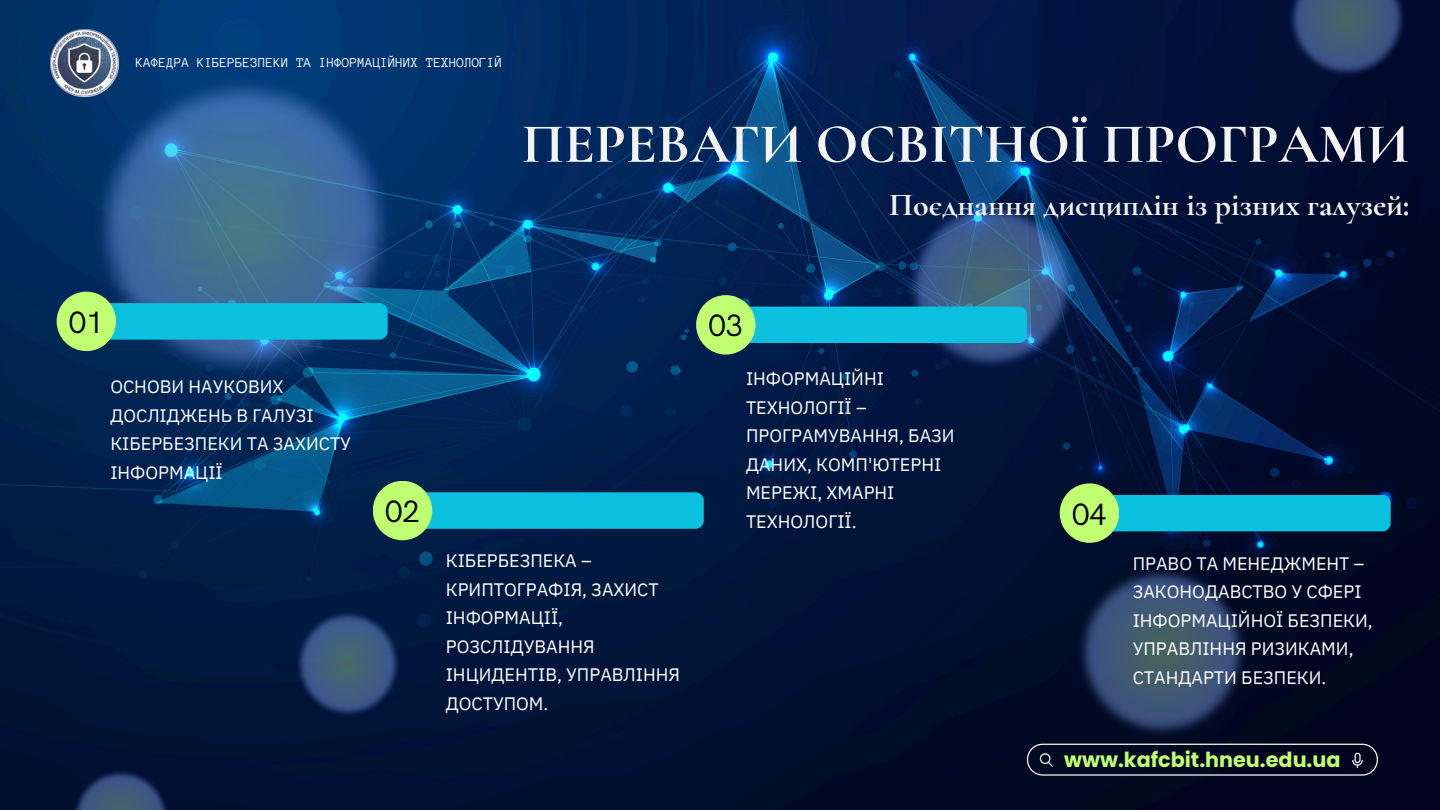
<style>
.page{position:relative;width:1440px;height:810px;background:#fff}
.page>*{position:absolute;margin:0;border:0;box-sizing:border-box;transform-origin:0 0}
.t1{font:700 56px "Cormorant Garamond";color:#f3f3f2}
.t2{font:700 32px "Cormorant Garamond";color:#f3f3f2}
.t3{font:30.9px "HK Grotesk";color:#000}
.t4{font:700 20.8px "Poppins";color:#c1ff72}
.t5{font:18px/28.5px "IBM Plex Sans";color:#fff}
.t6{font:14px "Anonymous Pro";color:#fff}
</style>
<div class="page">
<img style="left:0;top:0;width:1440px;height:810px">
<img style="left:84px;top:67px;width:318px;height:319px">
<img style="left:1072px;top:562px;width:180px;height:181px">
<img style="left:903px;top:197px;width:177px;height:178px">
<img style="left:1285px;top:0;width:124px;height:81px">
<img style="left:70px;top:766px;width:102px;height:44px">
<div style="left:95px;top:303px;width:293px;height:37px;background:#0cc0df;border-radius:8px"></div>
<div style="left:411px;top:492px;width:293px;height:37px;background:#0cc0df;border-radius:8px"></div>
<div style="left:734px;top:307px;width:293px;height:36px;background:#0cc0df;border-radius:8px"></div>
<div style="left:57px;top:292px;width:59px;height:59px;background:#c1ff72;border-radius:50%"></div>
<div style="left:373px;top:481px;width:59px;height:59px;background:#c1ff72;border-radius:50%"></div>
<div style="left:696px;top:295px;width:60px;height:60px;background:#c1ff72;border-radius:50%"></div>
<img style="left:292px;top:608px;width:112px;height:112px">
<svg style="left:1027px;top:744px;width:351px;height:32px;background:#131b31"></svg>
<img style="left:51px;top:30px;width:67px;height:66px">
<div style="left:1098px;top:495px;width:293px;height:36px;background:#0cc0df;border-radius:8px"></div>
<div style="left:1060px;top:483px;width:59px;height:60px;background:#c1ff72;border-radius:50%"></div>
<p class="t6" style="left:136px;top:55px;width:368px">КАФЕДРА КІБЕРБЕЗПЕКИ ТА ІНФОРМАЦІЙНИХ ТЕХНОЛОГІЙ</p>
<p class="t1" style="left:522px;top:110px;width:889px">ПЕРЕВАГИ ОСВІТНОЇ ПРОГРАМИ</p>
<p class="t2" style="left:889px;top:186px;width:522px">Поєднання дисциплін із різних галузей:</p>
<h1 class="t3" style="left:69px;top:305px;width:36px">01</h1>
<p class="t5" style="left:110px;top:372px;width:242px">ОСНОВИ НАУКОВИХ<br>ДОСЛІДЖЕНЬ В ГАЛУЗІ<br>КІБЕРБЕЗПЕКИ ТА ЗАХИСТУ<br>ІНФОРМАЦІЇ</p>
<p class="t3" style="left:385px;top:494px;width:36px">02</p>
<p class="t5" style="left:446px;top:546px;width:236px">КІБЕРБЕЗПЕКА –<br>КРИПТОГРАФІЯ, ЗАХИСТ<br>ІНФОРМАЦІЇ,<br>РОЗСЛІДУВАННЯ<br>ІНЦИДЕНТІВ, УПРАВЛІННЯ<br>ДОСТУПОМ.</p>
<p class="t3" style="left:708px;top:308px;width:36px">03</p>
<p class="t5" style="left:746px;top:364px;width:210px">ІНФОРМАЦІЙНІ<br>ТЕХНОЛОГІЇ –<br>ПРОГРАМУВАННЯ, БАЗИ<br>ДАНИХ, КОМП'ЮТЕРНІ<br>МЕРЕЖІ, ХМАРНІ<br>ТЕХНОЛОГІЇ.</p>
<p class="t3" style="left:1072px;top:497px;width:36px">04</p>
<h3 class="t5" style="left:1133px;top:549px;width:242px">ПРАВО ТА МЕНЕДЖМЕНТ –<br>ЗАКОНОДАВСТВО У СФЕРІ<br>ІНФОРМАЦІЙНОЇ БЕЗПЕКИ,<br>УПРАВЛІННЯ РИЗИКАМИ,<br>СТАНДАРТИ БЕЗПЕКИ.</h3>
<h3 class="t4" style="left:1064px;top:745px;width:278px">www.kafcbit.hneu.edu.ua</h3>
</div>
